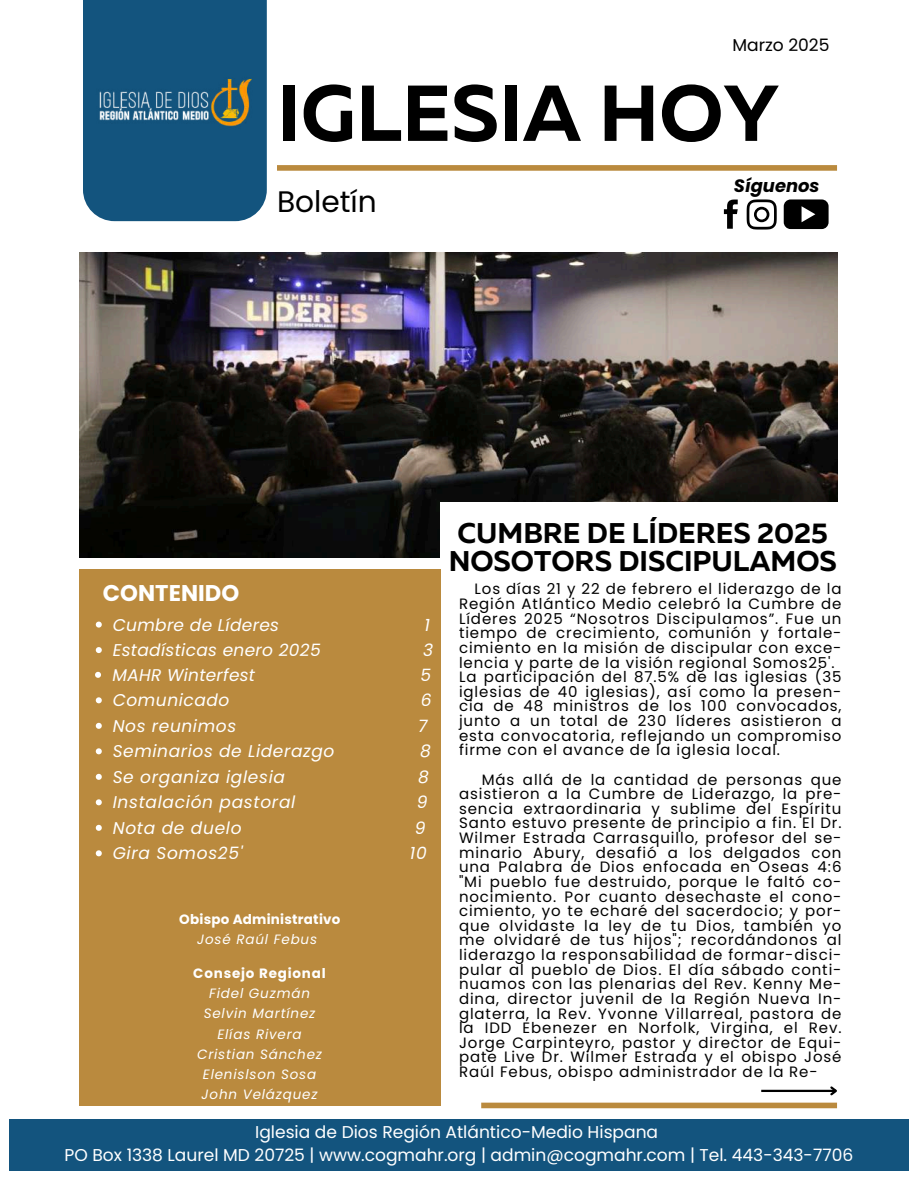
<style>
.page{position:relative;width:918px;height:1188px;background:#fff}
.page>*{position:absolute;margin:0;border:0;box-sizing:border-box;transform-origin:0 0}
.t1{font:700 79.05px "Muller";color:#000}
.t2{font:29.7px "Poppins";color:#000}
.t3{font:700 28.5px/28.2px "Muller";color:#000;text-align:center}
.t4{font:700 22.8px "Poppins";color:#fff}
.t5{font:italic 700 17.85px "Poppins";color:#000}
.t6{font:17.1px/23.7px "Poppins";color:#fff;text-align:center}
.t7{font:17.1px "Poppins";color:#000}
.t8{font:italic 16.95px "Poppins";letter-spacing:.035em;color:#fff}
.t9{font:italic 16.95px "Poppins";letter-spacing:.015em;color:#fff}
.t10{font:15px/14.7px "Poppins";letter-spacing:.06em;color:#000}
.t11{font:italic 13.5px/20.2px "Poppins";letter-spacing:.06em;color:#fff;text-align:center}
.t12{font:700 13.5px "Poppins";letter-spacing:.015em;color:#fff}
.t13{font:700 13.5px "Poppins";letter-spacing:.06em;color:#fff}
</style>
<div class="page">
<img style="left:79px;top:253px;width:759px;height:305px">
<div style="left:83px;top:0;width:184px;height:221px;background:#13547e"></div>
<div style="left:277px;top:165px;width:560px;height:6px;background:#ba8a3e"></div>
<div style="left:481px;top:1103px;width:356px;height:5px;background:#ba8a3e"></div>
<div style="left:441px;top:502px;width:411px;height:310px;background:#fff"></div>
<div style="left:79px;top:569px;width:362px;height:536px;background:#ba8a3e"></div>
<hr style="left:761px;top:1090px;width:75px;height:2px;background:#000">
<svg style="left:828px;top:1086px;width:9px;height:10px"></svg>
<img style="left:91px;top:66px;width:169px;height:74px">
<div style="left:9px;top:1119px;width:900px;height:51px;background:#13547e"></div>
<svg style="left:96px;top:622px;width:6px;height:6px"></svg>
<svg style="left:96px;top:647px;width:6px;height:6px"></svg>
<svg style="left:95px;top:672px;width:6px;height:6px"></svg>
<svg style="left:96px;top:697px;width:6px;height:6px"></svg>
<svg style="left:96px;top:723px;width:6px;height:6px"></svg>
<svg style="left:96px;top:748px;width:6px;height:6px"></svg>
<svg style="left:96px;top:774px;width:6px;height:6px"></svg>
<svg style="left:96px;top:799px;width:6px;height:6px"></svg>
<svg style="left:96px;top:825px;width:6px;height:6px"></svg>
<svg style="left:96px;top:850px;width:6px;height:6px"></svg>
<svg style="left:724px;top:200px;width:14px;height:29px"></svg>
<svg style="left:747px;top:199px;width:29px;height:30px"></svg>
<svg style="left:784px;top:199px;width:45px;height:30px"></svg>
<p class="t7" style="left:732px;top:33px;width:99px">Marzo 2025</p>
<h1 class="t1" style="left:277px;top:80px;width:504px">IGLESIA HOY</h1>
<h2 class="t2" style="left:277px;top:181px;width:101px">Boletín</h2>
<p class="t5" style="left:734px;top:173px;width:87px">Síguenos</p>
<h3 class="t4" style="left:103px;top:577px;width:138px">CONTENIDO</h3>
<p class="t8" style="left:113px;top:613px;width:168px">Cumbre de Líderes</p>
<p class="t8" style="left:425px;top:613px;width:7px">1</p>
<p class="t8" style="left:113px;top:638px;width:210px">Estadísticas enero 2025</p>
<p class="t8" style="left:423px;top:638px;width:12px">3</p>
<p class="t9" style="left:113px;top:663px;width:144px">MAHR Winterfest</p>
<p class="t8" style="left:420px;top:663px;width:12px">5</p>
<p class="t8" style="left:113px;top:689px;width:118px">Comunicado</p>
<p class="t8" style="left:421px;top:689px;width:12px">6</p>
<p class="t8" style="left:113px;top:714px;width:125px">Nos reunimos</p>
<p class="t8" style="left:418px;top:714px;width:11px">7</p>
<p class="t8" style="left:113px;top:740px;width:223px">Seminarios de Liderazgo</p>
<p class="t8" style="left:420px;top:740px;width:12px">8</p>
<p class="t8" style="left:113px;top:765px;width:174px">Se organiza iglesia</p>
<p class="t8" style="left:418px;top:765px;width:12px">8</p>
<p class="t8" style="left:113px;top:791px;width:184px">Instalación pastoral</p>
<p class="t8" style="left:417px;top:791px;width:12px">9</p>
<p class="t8" style="left:113px;top:816px;width:130px">Nota de duelo</p>
<p class="t8" style="left:415px;top:816px;width:12px">9</p>
<p class="t8" style="left:113px;top:842px;width:131px">Gira Somos25'</p>
<p class="t8" style="left:410px;top:842px;width:18px">10</p>
<p class="t12" style="left:179px;top:910px;width:163px">Obispo Administrativo</p>
<p class="t11" style="left:197px;top:929px;width:121px">José Raúl Febus</p>
<p class="t13" style="left:193px;top:964px;width:134px">Consejo Regional</p>
<p class="t11" style="left:197px;top:983px;width:126px">Fidel Guzmán<br>Selvin Martínez<br>Elías Rivera<br>Cristian Sánchez<br>Elenislson Sosa<br>John Velázquez</p>
<h3 class="t3" style="left:449px;top:521px;width:390px">CUMBRE DE LÍDERES 2025<br>NOSOTORS DISCIPULAMOS</h3>
<p class="t10" style="left:459px;top:582px;width:384px;text-indent:15px">Los días 21 y 22 de febrero el liderazgo de la Región Atlántico Medio celebró la Cumbre de Líderes 2025 “Nosotros Discipulamos”. Fue un tiempo de crecimiento, comunión y fortale&shy;cimiento en la misión de discipular con exce&shy;lencia y parte de la visión regional Somos25'.<br>La participación del 87.5% de las iglesias (35 iglesias de 40 iglesias), así como la presen&shy;cia de 48 ministros de los 100 convocados, junto a un total de 230 líderes asistieron a esta convocatoria, reflejando un compromiso firme con el avance de la iglesia local.</p>
<p class="t10" style="left:459px;top:772px;width:384px;text-align:justify;text-indent:23px">Más allá de la cantidad de personas que asistieron a la Cumbre de Liderazgo, la pre&shy;sencia extraordinaria y sublime del Espíritu Santo estuvo presente de principio a fin. El Dr.<br>Wilmer Estrada Carrasquillo, profesor del se&shy;minario Abury, desafió a los delgados con una Palabra de Dios enfocada en Oseas 4:6 "Mi pueblo fue destruido, porque le faltó co&shy;nocimiento. Por cuanto desechaste el cono&shy;cimiento, yo te echaré del sacerdocio; y por&shy;que olvidaste la ley de tu Dios, también yo me olvidaré de tus hijos"; recordándonos al liderazgo la responsabilidad de formar-disci&shy;pular al pueblo de Dios. El día sábado conti&shy;nuamos con las plenarias del Rev. Kenny Me&shy;dina, director juvenil de la Región Nueva In&shy;glaterra, la Rev. Yvonne Villarreal, pastora de la IDD Ebenezer en Norfolk, Virgina, el Rev.<br>Jorge Carpinteyro, pastor y director de Equi&shy;pate Live Dr. Wilmer Estrada y el obispo José Raúl Febus, obispo administrador de la Re-</p>
<p class="t6" style="left:65px;top:1120px;width:790px">Iglesia de Dios Región Atlántico-Medio Hispana<br>PO Box 1338 Laurel MD 20725 | www.cogmahr.org | admin@cogmahr.com | Tel. 443-343-7706</p>
</div>
